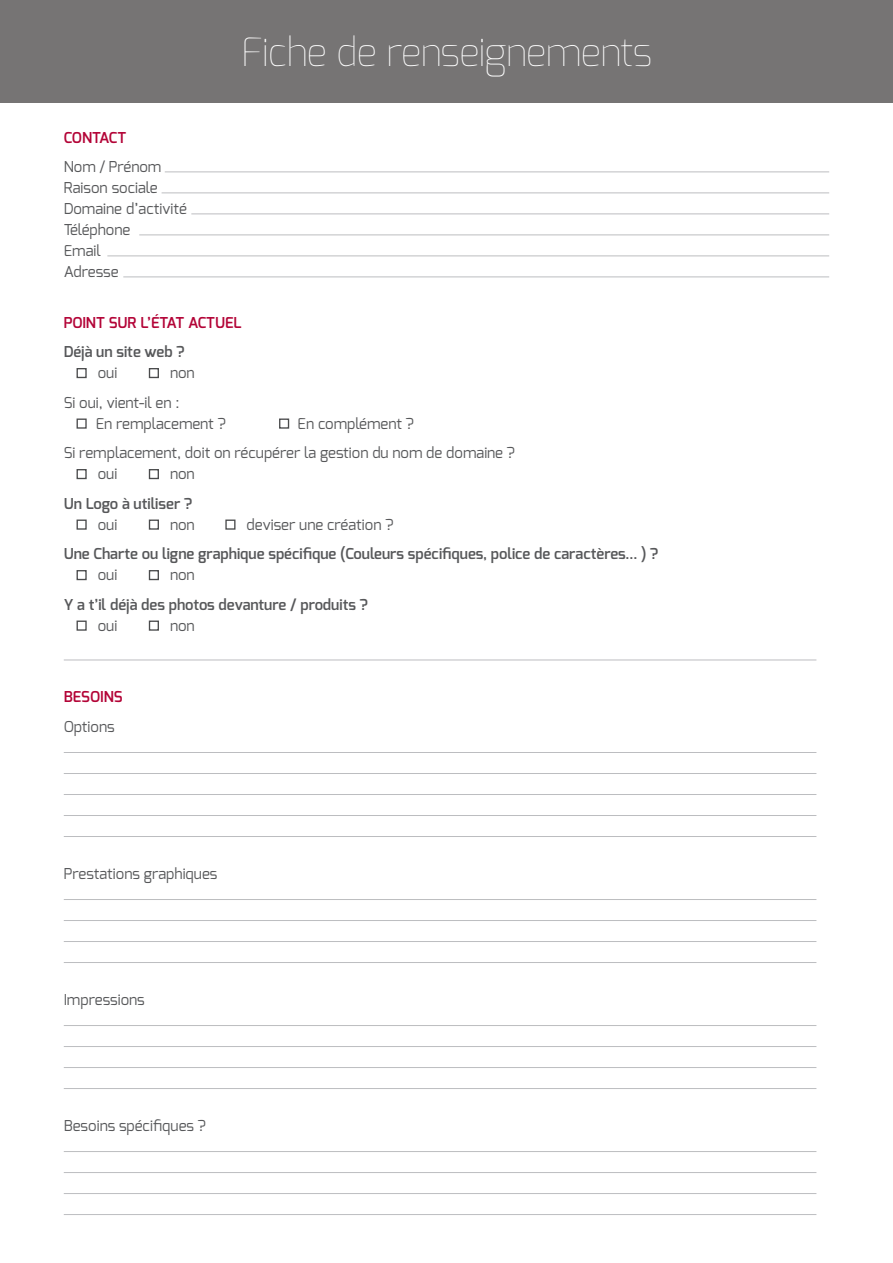
<style>
.page{position:relative;width:893px;height:1263px;background:#fff}
.page>*{position:absolute;margin:0;border:0;box-sizing:border-box;transform-origin:0 0}
.t1{font:100 39px "Exo";letter-spacing:-.025em;color:#fff}
.t2{font:15px "Exo";color:#57585a}
.t3{font:600 15px "Exo";color:#57585a}
.t4{font:600 15px "Exo";color:#b30437}
</style>
<div class="page">
<div style="left:0;top:0;width:893px;height:102px;background:#767474"></div>
<hr style="left:165px;top:172px;width:664px;height:1px;background:#bcbdc0">
<hr style="left:162px;top:193px;width:667px;height:1px;background:#bcbdc0">
<hr style="left:191px;top:214px;width:638px;height:1px;background:#bcbdc0">
<hr style="left:139px;top:235px;width:690px;height:1px;background:#bcbdc0">
<hr style="left:107px;top:256px;width:722px;height:1px;background:#bcbdc0">
<hr style="left:123px;top:277px;width:706px;height:1px;background:#bcbdc0">
<div style="left:77px;top:368px;width:10px;height:10px;border:1px solid #4b4c4d"></div>
<div style="left:149px;top:368px;width:10px;height:10px;border:1px solid #4b4c4d"></div>
<div style="left:77px;top:418px;width:10px;height:11px;border:1px solid #4b4c4d"></div>
<div style="left:279px;top:418px;width:10px;height:11px;border:1px solid #4b4c4d"></div>
<div style="left:77px;top:469px;width:10px;height:10px;border:1px solid #4b4c4d"></div>
<div style="left:149px;top:469px;width:10px;height:10px;border:1px solid #4b4c4d"></div>
<div style="left:77px;top:519px;width:10px;height:11px;border:1px solid #4b4c4d"></div>
<div style="left:149px;top:519px;width:10px;height:11px;border:1px solid #4b4c4d"></div>
<div style="left:225px;top:519px;width:10px;height:11px;border:1px solid #4b4c4d"></div>
<div style="left:77px;top:570px;width:10px;height:10px;border:1px solid #4b4c4d"></div>
<div style="left:149px;top:570px;width:10px;height:10px;border:1px solid #4b4c4d"></div>
<div style="left:77px;top:620px;width:10px;height:11px;border:1px solid #4b4c4d"></div>
<div style="left:149px;top:620px;width:10px;height:11px;border:1px solid #4b4c4d"></div>
<hr style="left:64px;top:660px;width:752px;height:1px;background:#bcbdc0">
<hr style="left:64px;top:752px;width:752px;height:1px;background:#bcbdc0">
<hr style="left:64px;top:773px;width:752px;height:1px;background:#bcbdc0">
<hr style="left:64px;top:794px;width:752px;height:1px;background:#bcbdc0">
<hr style="left:64px;top:815px;width:752px;height:1px;background:#bcbdc0">
<hr style="left:64px;top:836px;width:752px;height:1px;background:#bcbdc0">
<hr style="left:64px;top:899px;width:752px;height:1px;background:#bcbdc0">
<hr style="left:64px;top:920px;width:752px;height:1px;background:#bcbdc0">
<hr style="left:64px;top:941px;width:752px;height:1px;background:#bcbdc0">
<hr style="left:64px;top:962px;width:752px;height:1px;background:#bcbdc0">
<hr style="left:64px;top:1025px;width:752px;height:1px;background:#bcbdc0">
<hr style="left:64px;top:1046px;width:752px;height:1px;background:#bcbdc0">
<hr style="left:64px;top:1067px;width:752px;height:1px;background:#bcbdc0">
<hr style="left:64px;top:1088px;width:752px;height:1px;background:#bcbdc0">
<hr style="left:64px;top:1151px;width:752px;height:1px;background:#bcbdc0">
<hr style="left:64px;top:1172px;width:752px;height:1px;background:#bcbdc0">
<hr style="left:64px;top:1193px;width:752px;height:1px;background:#bcbdc0">
<hr style="left:64px;top:1214px;width:752px;height:1px;background:#bcbdc0">
<p class="t1" style="left:240px;top:27px;width:413px">Fiche de renseignements</p>
<p class="t4" style="left:64px;top:128px;width:64px">CONTACT</p>
<p class="t2" style="left:64px;top:157px;width:99px">Nom / Prénom</p>
<p class="t2" style="left:64px;top:178px;width:95px">Raison sociale</p>
<p class="t2" style="left:64px;top:199px;width:125px">Domaine d’activité</p>
<p class="t2" style="left:64px;top:220px;width:68px">Téléphone</p>
<p class="t2" style="left:64px;top:241px;width:39px">Email</p>
<p class="t2" style="left:64px;top:262px;width:56px">Adresse</p>
<p class="t4" style="left:64px;top:313px;width:180px">POINT SUR L’ÉTAT ACTUEL</p>
<p class="t3" style="left:64px;top:342px;width:122px">Déjà un site web ?</p>
<p class="t2" style="left:98px;top:363px;width:21px">oui</p>
<p class="t2" style="left:170px;top:363px;width:26px">non</p>
<p class="t2" style="left:64px;top:393px;width:117px">Si oui, vient-il en :</p>
<p class="t2" style="left:96px;top:414px;width:132px">En remplacement ?</p>
<p class="t2" style="left:298px;top:414px;width:118px">En complément ?</p>
<p class="t2" style="left:64px;top:443px;width:453px">Si remplacement, doit on récupérer la gestion du nom de domaine ?</p>
<p class="t2" style="left:98px;top:464px;width:21px">oui</p>
<p class="t2" style="left:170px;top:464px;width:26px">non</p>
<p class="t3" style="left:64px;top:494px;width:130px">Un Logo à utiliser ?</p>
<p class="t2" style="left:98px;top:515px;width:21px">oui</p>
<p class="t2" style="left:170px;top:515px;width:26px">non</p>
<p class="t2" style="left:247px;top:515px;width:148px">deviser une création ?</p>
<p class="t3" style="left:64px;top:544px;width:596px">Une Charte ou ligne graphique spécifique (Couleurs spécifiques, police de caractères... ) ?</p>
<p class="t2" style="left:98px;top:565px;width:21px">oui</p>
<p class="t2" style="left:170px;top:565px;width:26px">non</p>
<p class="t3" style="left:64px;top:595px;width:306px">Y a t’il déjà des photos devanture / produits ?</p>
<p class="t2" style="left:98px;top:616px;width:21px">oui</p>
<p class="t2" style="left:170px;top:616px;width:26px">non</p>
<p class="t4" style="left:64px;top:687px;width:60px">BESOINS</p>
<p class="t2" style="left:64px;top:717px;width:52px">Options</p>
<p class="t2" style="left:64px;top:864px;width:155px">Prestations graphiques</p>
<p class="t2" style="left:64px;top:990px;width:83px">Impressions</p>
<p class="t2" style="left:64px;top:1116px;width:144px">Besoins spécifiques ?</p>
</div>
